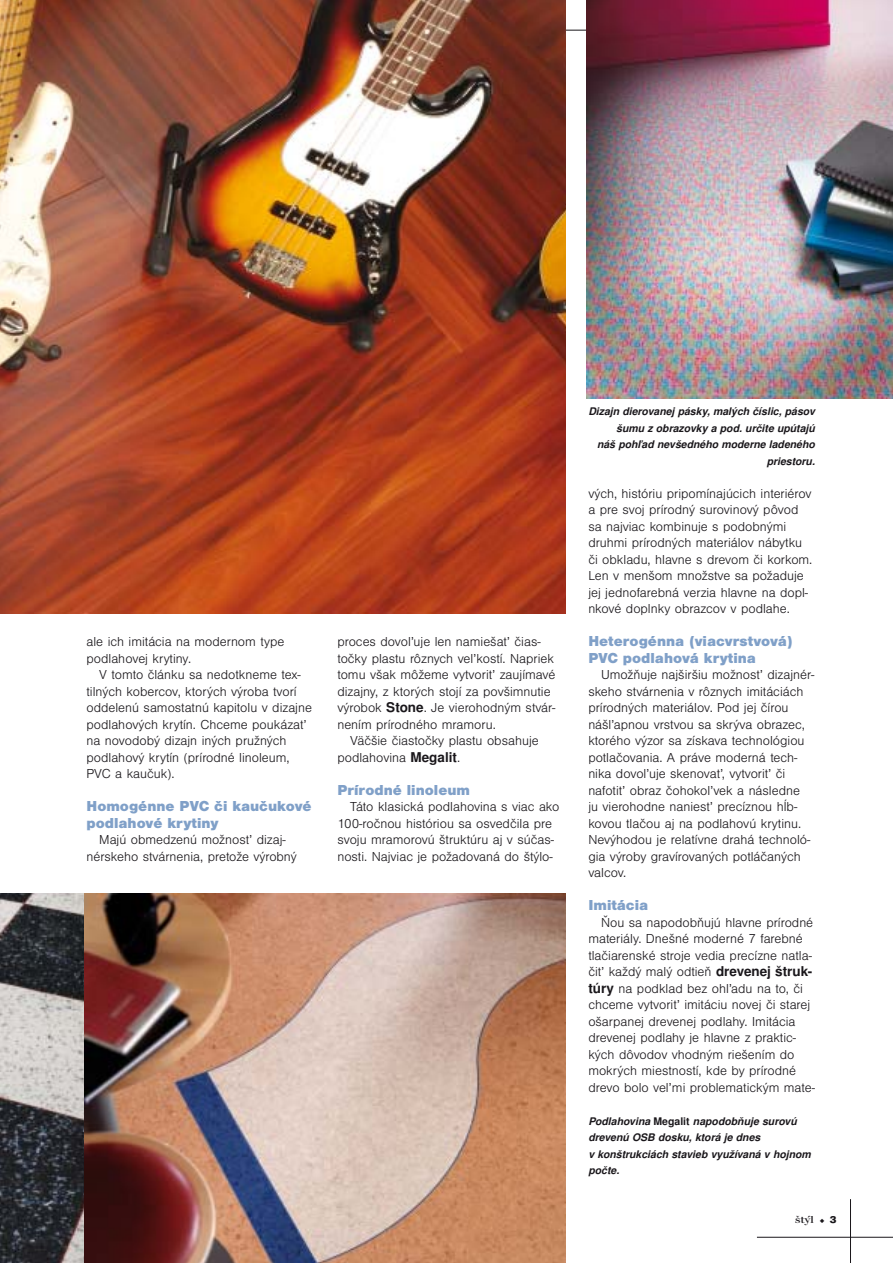
<style>
.page{position:relative;width:893px;height:1263px;background:#fff}
.page>*{position:absolute;margin:0;border:0;box-sizing:border-box;transform-origin:0 0}
.t1{font:900 15px/16.5px "Nimbus San TOT";color:#80a0c8}
.t2{font:300 13.5px/16.5px "Nimbus San TOT";color:#1a171b}
.t3{font:italic 700 10.5px/16.5px "Nimbus Sans LOT";color:#1a171b}
.t4{font:10.5px "Walbaum Buc TCE";color:#1a171b;scale:1.3 1}
.s1{font-family:"Nimbus Sans LOT";font-weight:700}
.s2{font-style:normal}
.s3{font-family:"Zapf Din Itc L";font-size:6px}
.s4{font-family:"Accius TCE Ultr"}
</style>
<div class="page">
<hr style="left:565px;top:30px;width:328px;height:1px;background:#1a171b">
<hr style="left:586px;top:17px;width:1px;height:47px;background:#1a171b">
<hr style="left:850px;top:1199px;width:1px;height:64px;background:#1a171b">
<hr style="left:757px;top:1237px;width:136px;height:1px;background:#1a171b">
<img style="left:0;top:894px;width:565px;height:369px">
<img style="left:0;top:0;width:565px;height:613px">
<img style="left:587px;top:0;width:306px;height:399px">
<p class="t2" style="left:86px;top:635px;width:199px">ale ich imitácia na modernom type podlahovej krytiny.</p>
<p class="t2" style="left:86px;top:668px;width:227px;text-indent:13px">V tomto článku sa nedotkneme tex&shy;tilných kobercov, ktorých výroba tvorí oddelenú samostatnú kapitolu v dizajne podlahových krytín. Chceme poukázať na novodobý dizajn iných pružných podlahový krytín (prírodné linoleum, PVC a kaučuk).</p>
<p class="t1" style="left:86px;top:798px;width:227px">Homogénne PVC či kaučukové podlahové krytiny</p>
<p class="t2" style="left:86px;top:833px;width:212px;text-align:center">Majú obmedzenú možnosť dizaj&shy;nérskeho stvárnenia, pretože výrobný</p>
<p class="t2" style="left:337px;top:635px;width:220px">proces dovoľuje len namiešať čias&shy;točky plastu rôznych veľkostí. Napriek tomu však môžeme vytvoriť zaujímavé dizajny, z ktorých stojí za povšimnutie výrobok <span class="s1">Stone</span>. Je vierohodným stvár&shy;nením prírodného mramoru.</p>
<p class="t2" style="left:337px;top:734px;width:203px;text-indent:13px">Väčšie čiastočky plastu obsahuje podlahovina <span class="s1">Megalit</span>.</p>
<p class="t1" style="left:337px;top:782px;width:134px">Prírodné linoleum</p>
<p class="t2" style="left:337px;top:800px;width:224px;text-indent:13px">Táto klasická podlahovina s viac ako 100-ročnou históriou sa osvedčila pre svoju mramorovú štruktúru aj v súčas&shy;nosti. Najviac je požadovaná do štýlo-</p>
<p class="t3" style="left:588px;top:404px;width:228px;text-align:right">Dizajn dierovanej pásky, malých číslic, pásov šumu z obrazovky a pod. určite upútajú<br>náš pohľad nevšedného moderne ladeného priestoru.</p>
<p class="t2" style="left:588px;top:486px;width:226px">vých, históriu pripomínajúcich interiérov a pre svoj prírodný surovinový pôvod sa najviac kombinuje s podobnými druhmi prírodných materiálov nábytku či obkladu, hlavne s drevom či korkom.<br>Len v menšom množstve sa požaduje jej jednofarebná verzia hlavne na dopl&shy;nkové doplnky obrazcov v podlahe.</p>
<p class="t1" style="left:588px;top:633px;width:205px">Heterogénna (viacvrstvová)<br>PVC podlahová krytina</p>
<p class="t2" style="left:588px;top:668px;width:228px;text-indent:13px">Umožňuje najširšiu možnosť dizajnér&shy;skeho stvárnenia v rôznych imitáciách prírodných materiálov. Pod jej čírou nášľapnou vrstvou sa skrýva obrazec, ktorého výzor sa získava technológiou potlačovania. A práve moderná tech&shy;nika dovoľuje skenovať, vytvoriť či nafotiť obraz čohokoľvek a následne<br>ju vierohodne naniesť precíznou hĺb&shy;kovou tlačou aj na podlahovú krytinu.<br>Nevýhodou je relatívne drahá technoló&shy;gia výroby gravírovaných potláčaných valcov.</p>
<p class="t1" style="left:588px;top:897px;width:61px">Imitácia</p>
<p class="t2" style="left:588px;top:915px;width:228px;text-indent:13px">Ňou sa napodobňujú hlavne prírodné materiály. Dnešné moderné 7 farebné tlačiarenské stroje vedia precízne natla&shy;čiť každý malý odtieň <span class="s1">drevenej štruk&shy;túry</span> na podklad bez ohľadu na to, či chceme vytvoriť imitáciu novej či starej ošarpanej drevenej podlahy. Imitácia drevenej podlahy je hlavne z praktic&shy;kých dôvodov vhodným riešením do mokrých miestností, kde by prírodné drevo bolo veľmi problematickým mate-</p>
<p class="t3" style="left:588px;top:1113px;width:224px">Podlahovina <span class="s2">Megalit</span> napodobňuje surovú drevenú OSB dosku, ktorá je dnes<br>v konštrukciách stavieb využívaná v hojnom počte.</p>
<p class="t4" style="left:795px;top:1216px;width:33px">štýl <span class="s3">◆</span> <span class="s4">3</span></p>
</div>
